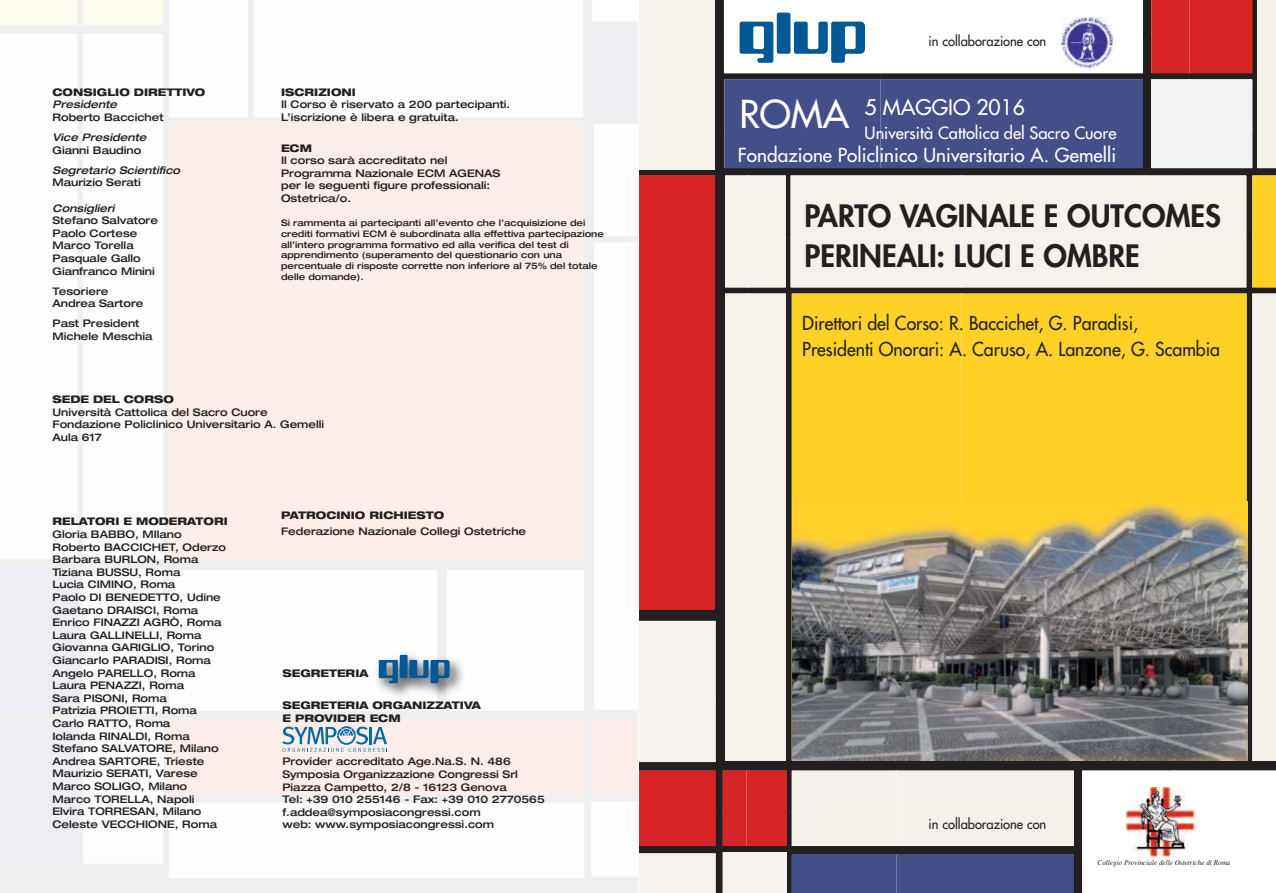
<style>
.page{position:relative;width:1276px;height:893px;background:#fff}
.page>*{position:absolute;margin:0;border:0;box-sizing:border-box;transform-origin:0 0}
.t1{font:37.5px "Futura";color:#fff}
.t2{font:800 30px/39.9px "Futura";color:#231f20}
.t3{font:21px "Futura";color:#fff}
.t4{font:18.9px "Futura";letter-spacing:.005em;color:#fff}
.t5{font:18.75px/25.5px "Futura";color:#231f20;scale:.95 1}
.t6{font:16.5px "Futura";color:#fff}
.t7{font:13.5px "Futura";color:#231f20;scale:.96 1}
.t8{font:500 expanded 10.5px/12.6px "Helvetica Neue";color:#231f20}
.t9{font:800 expanded 10.5px/12.6px "Helvetica Neue";color:#231f20}
.t10{font:italic 500 expanded 10.5px "Helvetica Neue";letter-spacing:.005em;color:#231f20}
.t11{font:500 expanded 9px/10.8px "Helvetica Neue";color:#231f20}
.t12{font:italic 7.5px "Times";color:#231f20;scale:.96 1}
</style>
<div class="page">
<div style="left:638px;top:0;width:637px;height:893px;background:#231f20"></div>
<div style="left:638px;top:0;width:76px;height:169px;background:#f5f2ec"></div>
<div style="left:638px;top:176px;width:76px;height:434px;background:#d62326"></div>
<div style="left:639px;top:771px;width:76px;height:75px;background:#d62426"></div>
<div style="left:722px;top:771px;width:65px;height:75px;background:#d62426"></div>
<div style="left:791px;top:771px;width:282px;height:75px;background:#f4f1eb"></div>
<div style="left:791px;top:293px;width:455px;height:468px;background:#fed126"></div>
<div style="left:725px;top:293px;width:61px;height:468px;background:#f5f2ec"></div>
<div style="left:725px;top:175px;width:61px;height:112px;background:#f5f2ec"></div>
<div style="left:790px;top:175px;width:170px;height:112px;background:#f5f2ec"></div>
<div style="left:960px;top:175px;width:286px;height:112px;background:#f5f2ec"></div>
<div style="left:724px;top:79px;width:418px;height:89px;background:#434f88"></div>
<svg style="left:1151px;top:0;width:102px;height:168px;background:#de9293"></svg>
<img style="left:1257px;top:86px;width:18px;height:82px">
<div style="left:1257px;top:0;width:18px;height:86px;background:#f4f1eb"></div>
<svg style="left:1275px;top:175px;width:1px;height:112px"></svg>
<div style="left:1252px;top:175px;width:23px;height:112px;background:#fed126"></div>
<div style="left:1252px;top:293px;width:23px;height:468px;background:#f4f1eb"></div>
<div style="left:791px;top:854px;width:282px;height:39px;background:#434f88"></div>
<div style="left:722px;top:852px;width:65px;height:41px;background:#f5f1ec"></div>
<div style="left:639px;top:853px;width:76px;height:40px;background:#f5f1ec"></div>
<div style="left:639px;top:621px;width:76px;height:141px;background:#f5f1ec"></div>
<img style="left:638px;top:0;width:1px;height:893px">
<img style="left:792px;top:502px;width:455px;height:258px">
<svg style="left:724px;top:0;width:418px;height:73px;background:#e1ebf2"></svg>
<img style="left:1061px;top:18px;width:51px;height:49px">
<img style="left:374px;top:648px;width:91px;height:54px">
<svg style="left:379px;top:655px;width:70px;height:28px;background:#5887a7"></svg>
<svg style="left:282px;top:726px;width:106px;height:26px;background:#aec4d3"></svg>
<div style="left:1083px;top:771px;width:192px;height:122px;background:#fff"></div>
<img style="left:1127px;top:787px;width:70px;height:70px">
<p class="t9" style="left:53px;top:85px;width:154px">CONSIGLIO DIRETTIVO</p>
<p class="t10" style="left:53px;top:98px;width:66px">Presidente</p>
<p class="t8" style="left:53px;top:111px;width:113px">Roberto Baccichet</p>
<p class="t10" style="left:53px;top:131px;width:96px">Vice Presidente</p>
<p class="t8" style="left:53px;top:143px;width:90px">Gianni Baudino</p>
<p class="t10" style="left:53px;top:163px;width:129px">Segretario Scientifico</p>
<p class="t8" style="left:53px;top:176px;width:90px">Maurizio Serati</p>
<p class="t10" style="left:53px;top:201px;width:64px">Consiglieri</p>
<p class="t8" style="left:53px;top:214px;width:107px">Stefano Salvatore<br>Paolo Cortese<br>Marco Torella<br>Pasquale Gallo<br>Gianfranco Minini</p>
<p class="t8" style="left:53px;top:284px;width:92px">Tesoriere<br>Andrea Sartore</p>
<p class="t8" style="left:53px;top:317px;width:102px">Past President<br>Michele Meschia</p>
<p class="t9" style="left:281px;top:85px;width:76px">ISCRIZIONI</p>
<p class="t8" style="left:281px;top:98px;width:231px">Il Corso è riservato a 200 partecipanti.<br>L’iscrizione è libera e gratuita.</p>
<p class="t9" style="left:281px;top:141px;width:32px">ECM</p>
<p class="t8" style="left:281px;top:154px;width:221px">Il corso sarà accreditato nel<br>Programma Nazionale ECM AGENAS per le seguenti figure professionali:<br>Ostetrica/o.</p>
<p class="t11" style="left:281px;top:217px;width:324px">Si rammenta ai partecipanti all’evento che l’acquisizione dei crediti formativi ECM è subordinata alla effettiva partecipazione all’intero programma formativo ed alla verifica del test di apprendimento (superamento del questionario con una percentuale di risposte corrette non inferiore al 75% del totale delle domande).</p>
<p class="t9" style="left:53px;top:393px;width:123px">SEDE DEL CORSO</p>
<p class="t8" style="left:53px;top:405px;width:273px">Università Cattolica del Sacro Cuore<br>Fondazione Policlinico Universitario A. Gemelli<br>Aula 617</p>
<p class="t9" style="left:53px;top:515px;width:177px">RELATORI E MODERATORI</p>
<p class="t8" style="left:53px;top:528px;width:175px">Gloria BABBO, MIlano<br>Roberto BACCICHET, Oderzo<br>Barbara BURLON, Roma<br>Tiziana BUSSU, Roma<br>Lucia CIMINO, Roma<br>Paolo DI BENEDETTO, Udine<br>Gaetano DRAISCI, Roma<br>Enrico FINAZZI AGRÒ, Roma<br>Laura GALLINELLI, Roma<br>Giovanna GARIGLIO, Torino<br>Giancarlo PARADISI, Roma<br>Angelo PARELLO, Roma<br>Laura PENAZZI, Roma<br>Sara PISONI, Roma<br>Patrizia PROIETTI, Roma<br>Carlo RATTO, Roma<br>Iolanda RINALDI, Roma<br>Stefano SALVATORE, Milano<br>Andrea SARTORE, Trieste<br>Maurizio SERATI, Varese<br>Marco SOLIGO, Milano<br>Marco TORELLA, Napoli<br>Elvira TORRESAN, Milano<br>Celeste VECCHIONE, Roma</p>
<p class="t9" style="left:281px;top:508px;width:165px">PATROCINIO RICHIESTO</p>
<p class="t8" style="left:281px;top:525px;width:247px">Federazione Nazionale Collegi Ostetriche</p>
<p class="t9" style="left:282px;top:666px;width:87px">SEGRETERIA</p>
<p class="t9" style="left:282px;top:698px;width:200px">SEGRETERIA ORGANIZZATIVA<br>E PROVIDER ECM</p>
<p class="t8" style="left:282px;top:755px;width:264px">Provider accreditato Age.Na.S. N. 486<br>Symposia Organizzazione Congressi Srl Piazza Campetto, 2/8 - 16123 Genova<br>Tel: +39 010 255146 - Fax: +39 010 2770565 f.addea@symposiacongressi.com<br>web: www.symposiacongressi.com</p>
<p class="t7" style="left:928px;top:32px;width:124px">in collaborazione con</p>
<h1 class="t1" style="left:739px;top:90px;width:111px">ROMA</h1>
<h3 class="t3" style="left:864px;top:93px;width:162px">5 MAGGIO 2016</h3>
<h3 class="t6" style="left:864px;top:122px;width:253px">Università Cattolica del Sacro Cuore</h3>
<h3 class="t4" style="left:738px;top:143px;width:380px">Fondazione Policlinico Universitario A. Gemelli</h3>
<h2 class="t2" style="left:804px;top:195px;width:418px">PARTO VAGINALE E OUTCOMES<br>PERINEALI: LUCI E OMBRE</h2>
<h3 class="t5" style="left:802px;top:310px;width:441px">Direttori del Corso: R. Baccichet, G. Paradisi,<br>Presidenti Onorari: A. Caruso, A. Lanzone, G. Scambia</h3>
<p class="t7" style="left:928px;top:815px;width:124px">in collaborazione con</p>
<p class="t12" style="left:1097px;top:855px;width:140px">Collegio Provinciale delle Ostetriche di Roma</p>
</div>
